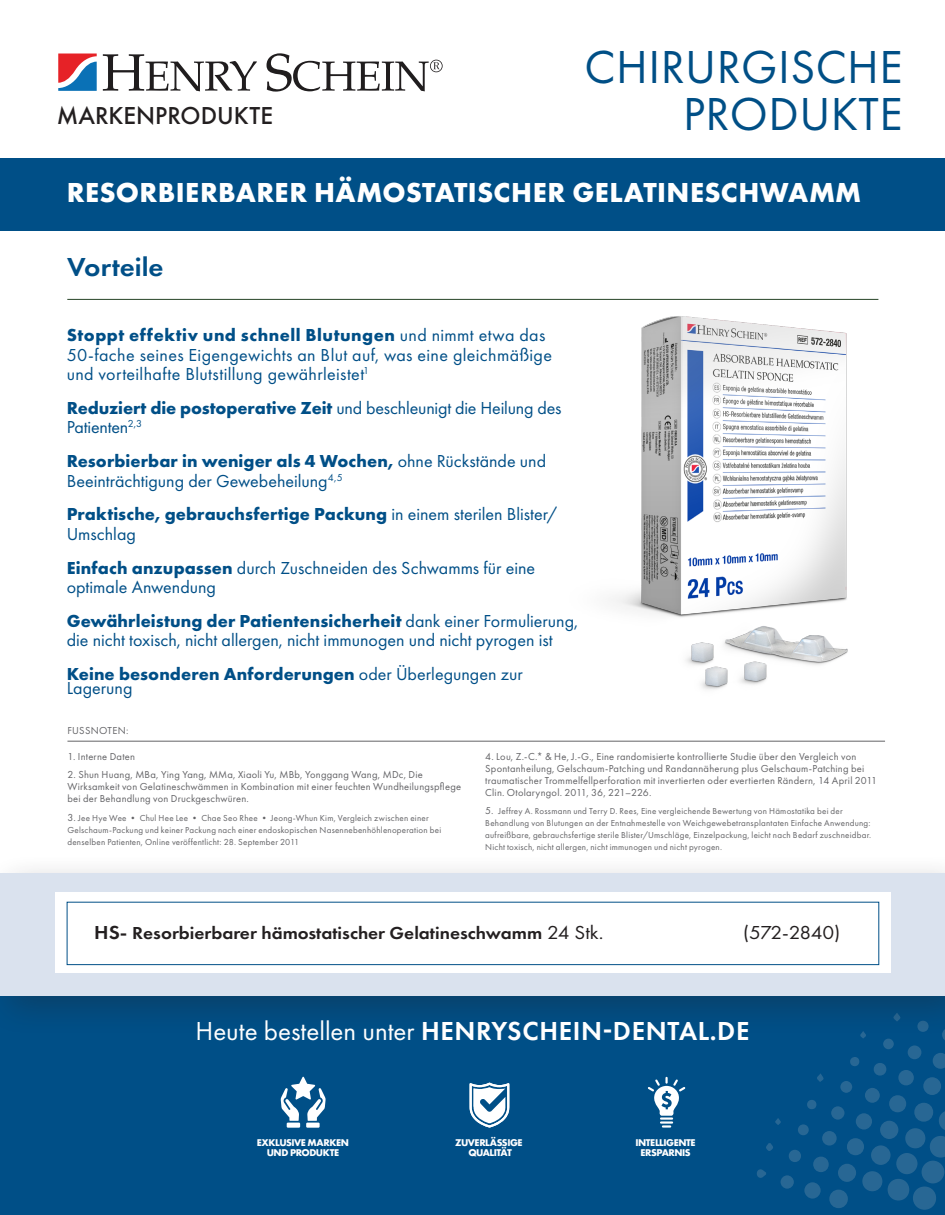
<style>
.page{position:relative;width:945px;height:1215px;background:#fff}
.page>*{position:absolute;margin:0;border:0;box-sizing:border-box;transform-origin:0 0}
.t1{font:48px "Futura PT";letter-spacing:.01em;color:#004f86}
.t2{font:700 28.5px "Futura PT";letter-spacing:.01em;color:#fff}
.t3{font:600 27px "Futura PT";letter-spacing:.025em;color:#fff}
.t4{font:600 27px "Futura PT";color:#004f87;scale:1.07 1}
.t5{font:500 22.5px "Futura";color:#231f20}
.t6{font:19.5px "Futura PT";letter-spacing:-.045em;color:#231f20;scale:1.07 1}
.t7{font:18px/19.5px "Futura PT";color:#004f87}
.t8{font:18px/19.5px "Futura PT";letter-spacing:.02em;color:#004f87}
.t9{font:700 18px/19.5px "Futura PT";letter-spacing:.005em;color:#004f87}
.t10{font:600 18px "Futura PT";color:#231f20;scale:1.07 1}
.t11{font:10.5px/12px "Futura PT";letter-spacing:.02em;color:#636366}
.t12{font:9px/12px "Futura PT";letter-spacing:.025em;color:#636366}
.t13{font:700 9px/10.5px "Futura";letter-spacing:-.05em;color:#fff;text-align:center}
.s1{font-weight:700}
.s2{font-weight:400}
.s3{font-size:10.5px}
.s4{font-size:19.5px}
.s5{font-weight:400;font-size:19.5px}
</style>
<div class="page">
<div style="left:0;top:987px;width:945px;height:228px;background:#004f87"></div>
<div style="left:888px;top:1179px;width:21px;height:22px;background:#286794;border-radius:50%"></div>
<svg style="left:894px;top:1110px;width:51px;height:100px"></svg>
<div style="left:905px;top:1128px;width:20px;height:20px;background:#286794;border-radius:50%"></div>
<div style="left:862px;top:1171px;width:21px;height:20px;background:#286794;border-radius:50%"></div>
<div style="left:871px;top:1145px;width:20px;height:20px;background:#286794;border-radius:50%"></div>
<div style="left:914px;top:1103px;width:19px;height:19px;background:#286794;border-radius:50%"></div>
<div style="left:829px;top:1190px;width:19px;height:18px;background:#286794;border-radius:50%"></div>
<div style="left:880px;top:1121px;width:19px;height:18px;background:#286794;border-radius:50%"></div>
<div style="left:838px;top:1164px;width:18px;height:18px;background:#286794;border-radius:50%"></div>
<div style="left:923px;top:1077px;width:18px;height:18px;background:#286794;border-radius:50%"></div>
<div style="left:889px;top:1095px;width:17px;height:17px;background:#286794;border-radius:50%"></div>
<div style="left:847px;top:1138px;width:17px;height:17px;background:#286794;border-radius:50%"></div>
<div style="left:856px;top:1113px;width:16px;height:17px;background:#286794;border-radius:50%"></div>
<svg style="left:804px;top:1182px;width:17px;height:17px"></svg>
<svg style="left:933px;top:1053px;width:12px;height:16px"></svg>
<div style="left:898px;top:1070px;width:16px;height:15px;background:#286794;border-radius:50%"></div>
<div style="left:813px;top:1157px;width:16px;height:15px;background:#286794;border-radius:50%"></div>
<div style="left:865px;top:1088px;width:15px;height:15px;background:#286794;border-radius:50%"></div>
<div style="left:822px;top:1131px;width:15px;height:15px;background:#286794;border-radius:50%"></div>
<div style="left:908px;top:1045px;width:13px;height:14px;background:#286794;border-radius:50%"></div>
<div style="left:780px;top:1175px;width:14px;height:14px;background:#286794;border-radius:50%"></div>
<svg style="left:831px;top:1106px;width:14px;height:14px"></svg>
<div style="left:874px;top:1063px;width:12px;height:13px;background:#286794;border-radius:50%"></div>
<div style="left:789px;top:1150px;width:12px;height:12px;background:#286794;border-radius:50%"></div>
<div style="left:840px;top:1081px;width:12px;height:12px;background:#286794;border-radius:50%"></div>
<div style="left:798px;top:1124px;width:11px;height:11px;background:#286794;border-radius:50%"></div>
<div style="left:883px;top:1039px;width:11px;height:10px;background:#286794;border-radius:50%"></div>
<div style="left:850px;top:1057px;width:9px;height:9px;background:#286794;border-radius:4px"></div>
<div style="left:807px;top:1100px;width:10px;height:9px;background:#286794;border-radius:50%"></div>
<svg style="left:757px;top:1169px;width:9px;height:9px"></svg>
<svg style="left:766px;top:1143px;width:7px;height:8px"></svg>
<svg style="left:817px;top:1073px;width:7px;height:9px"></svg>
<svg style="left:775px;top:1118px;width:6px;height:7px"></svg>
<div style="left:0;top:853px;width:945px;height:183px;background:#231f20;opacity:.3"></div>
<div style="left:0;top:873px;width:945px;height:123px;background:#dae2ee"></div>
<div style="left:55px;top:892px;width:836px;height:80px;background:#fff"></div>
<div style="left:67px;top:902px;width:812px;height:63px;border:1px solid #004f87"></div>
<div style="left:0;top:159px;width:945px;height:72px;background:#004f87"></div>
<hr style="left:67px;top:299px;width:811px;height:1px;background:#254426">
<img style="left:611px;top:316px;width:236px;height:298px">
<img style="left:660px;top:613px;width:188px;height:77px">
<hr style="left:67px;top:741px;width:818px;height:1px;background:#636366">
<svg style="left:103px;top:54px;width:154px;height:37px"></svg>
<svg style="left:58px;top:54px;width:39px;height:37px"></svg>
<svg style="left:267px;top:53px;width:176px;height:39px"></svg>
<div style="left:306px;top:1123px;width:14px;height:5px;background:#fff"></div>
<div style="left:287px;top:1123px;width:13px;height:5px;background:#fff"></div>
<svg style="left:281px;top:1077px;width:45px;height:44px"></svg>
<svg style="left:470px;top:1083px;width:39px;height:45px"></svg>
<svg style="left:648px;top:1077px;width:37px;height:51px"></svg>
<p class="t1" style="left:585px;top:39px;width:320px">CHIRURGISCHE</p>
<p class="t5" style="left:57px;top:100px;width:218px">MARKENPRODUKTE</p>
<p class="t1" style="left:683px;top:85px;width:221px">PRODUKTE</p>
<p class="t2" style="left:67px;top:174px;width:796px">RESORBIERBARER HÄMOSTATISCHER GELATINESCHWAMM</p>
<p class="t4" style="left:67px;top:250px;width:92px">Vorteile</p>
<p class="t8" style="left:67px;top:325px;width:487px"><span class="s1">Stoppt effektiv und schnell Blutungen</span> und nimmt etwa das<br>50-fache seines Eigengewichts an Blut auf, was eine gleichmäßige und vorteilhafte Blutstillung gewährleistet<sup>1</sup></p>
<p class="t7" style="left:67px;top:398px;width:496px"><span class="s1">Reduziert die postoperative Zeit</span> und beschleunigt die Heilung des<br>Patienten<sup>2,3</sup></p>
<p class="t7" style="left:67px;top:451px;width:481px"><span class="s1">Resorbierbar in weniger als 4 Wochen,</span> ohne Rückstände und<br>Beeinträchtigung der Gewebeheilung<sup>4,5</sup></p>
<p class="t9" style="left:67px;top:504px;width:492px">Praktische, gebrauchsfertige Packung <span class="s2">in einem sterilen Blister/<br>Umschlag</span></p>
<p class="t7" style="left:67px;top:558px;width:470px"><span class="s1">Einfach anzupassen</span> durch Zuschneiden des Schwamms für eine optimale Anwendung</p>
<p class="t7" style="left:67px;top:611px;width:513px"><span class="s1">Gewährleistung der Patientensicherheit</span> dank einer Formulierung, die nicht toxisch, nicht allergen, nicht immunogen und nicht pyrogen ist</p>
<p class="t9" style="left:67px;top:667px;width:457px;line-height:13.5px">Keine besonderen Anforderungen <span class="s2">oder Überlegungen zur<br>Lagerung</span></p>
<p class="t11" style="left:68px;top:725px;width:62px">FUSSNOTEN:</p>
<p class="t11" style="left:67px;top:750px;width:69px">1. Interne Daten</p>
<p class="t11" style="left:67px;top:769px;width:395px">2. Shun Huang, MBa, Ying Yang, MMa, Xiaoli Yu, MBb, Yonggang Wang, MDc, Die<br>Wirksamkeit von Gelatineschwämmen in Kombination mit einer feuchten Wundheilungspflege bei der Behandlung von Druckgeschwüren.</p>
<p class="t12" style="left:67px;top:812px;width:375px"><span class="s3">3.</span> Jee Hye Wee • Chul Hee Lee • Chae Seo Rhee • Jeong-Whun Kim, Vergleich zwischen einer<br>Gelschaum-Packung und keiner Packung nach einer endoskopischen Nasennebenhöhlenoperation bei denselben Patienten, Online veröffentlicht: 28. September 2011</p>
<p class="t11" style="left:485px;top:750px;width:393px">4. Lou, Z.-C.* &amp; He, J.-G., Eine randomisierte kontrollierte Studie über den Vergleich von Spontanheilung, Gelschaum-Patching und Randannäherung plus Gelschaum-Patching bei traumatischer Trommelfellperforation mit invertierten oder evertierten Rändern, 14 April 2011<br>Clin. Otolaryngol. 2011, 36, 221–226.</p>
<p class="t12" style="left:485px;top:805px;width:387px"><span class="s3">5.</span> Jeffrey A. Rossmann und Terry D. Rees, Eine vergleichende Bewertung von Hämostatika bei der Behandlung von Blutungen an der Entnahmestelle von Weichgewebetransplantaten Einfache Anwendung: aufreißbare, gebrauchsfertige sterile Blister/Umschläge, Einzelpackung, leicht nach Bedarf zuschneidbar.<br>Nicht toxisch, nicht allergen, nicht immunogen und nicht pyrogen.</p>
<p class="t10" style="left:94px;top:922px;width:477px"><span class="s4">HS-</span> Resorbierbarer hämostatischer Gelatineschwamm <span class="s5">24 Stk.</span></p>
<p class="t6" style="left:743px;top:921px;width:92px">(572-2840)</p>
<p class="t3" style="left:195px;top:1014px;width:555px"><span class="s2">Heute bestellen unter</span> HENRYSCHEIN-DENTAL.DE</p>
<p class="t13" style="left:257px;top:1137px;width:94px">EXKLUSIVE MARKEN<br>UND PRODUKTE</p>
<p class="t13" style="left:455px;top:1137px;width:69px">ZUVERLÄSSIGE<br>QUALITÄT</p>
<p class="t13" style="left:635px;top:1137px;width:62px">INTELLIGENTE<br>ERSPARNIS</p>
</div>
